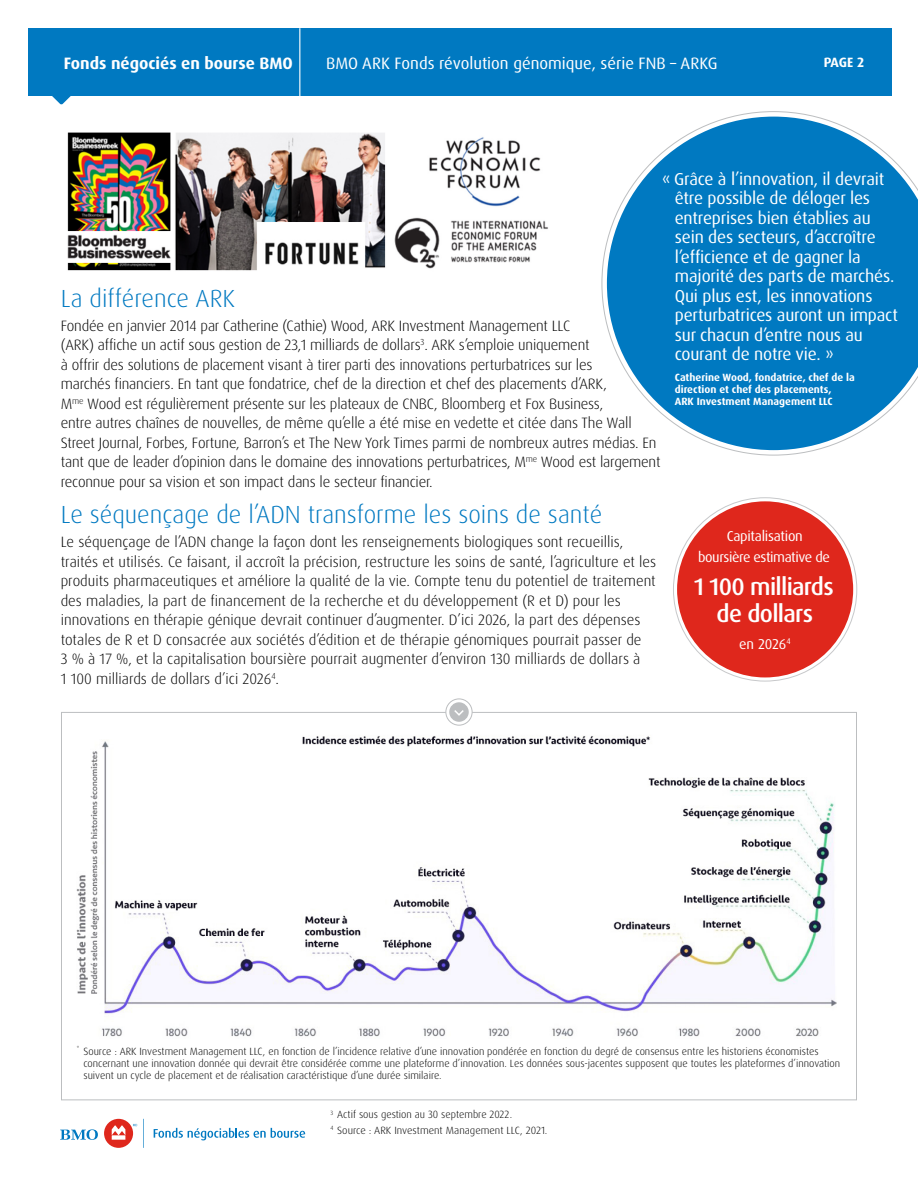
<style>
.page{position:relative;width:918px;height:1188px;background:#fff}
.page>*{position:absolute;margin:0;border:0;box-sizing:border-box;transform-origin:0 0}
.t1{font:300 24.75px "Dax Pro";color:#0079c1}
.t2{font:500 24px/27px "Dax Pro";letter-spacing:-.03em;color:#fff;text-align:center}
.t3{font:17.25px/19.5px "Dax Pro";letter-spacing:-.01em;color:#fff}
.t4{font:16.5px "Dax Pro";color:#fff}
.t5{font:700 16.5px "Dax Pro";color:#fff}
.t6{font:300 15px/19.5px "Dax Pro";letter-spacing:-.015em;color:#000}
.t7{font:14.25px/21px "Dax Pro";letter-spacing:-.03em;color:#fff;text-align:center}
.t8{font:700 13.5px "Dax Pro";color:#fff}
.footnote{font:300 10.5px/12px "Dax Pro";color:#000}
.t9{font:700 10.5px/12px "Dax Pro";color:#fff}
</style>
<div class="page">
<div style="left:28px;top:28px;width:864px;height:68px;background:#0079c1"></div>
<svg style="left:52px;top:96px;width:19px;height:9px"></svg>
<svg style="left:446px;top:699px;width:26px;height:26px"></svg>
<div style="left:446px;top:699px;width:26px;height:27px;border:1px solid #bcbec0;border-radius:50%"></div>
<div style="left:449px;top:702px;width:20px;height:20px;background:#bcbec0;border-radius:50%"></div>
<svg style="left:454px;top:710px;width:10px;height:6px"></svg>
<img style="left:67px;top:132px;width:481px;height:139px">
<svg style="left:607px;top:117px;width:311px;height:333px;fill:#0079c1"></svg>
<div style="left:677px;top:501px;width:176px;height:176px;background:#df271c;border-radius:50%"></div>
<img style="left:77px;top:736px;width:760px;height:301px">
<hr style="left:299px;top:28px;width:1px;height:68px;background:#fff">
<svg style="left:154px;top:1128px;width:151px;height:12px"></svg>
<svg style="left:60px;top:1129px;width:38px;height:11px"></svg>
<div style="left:104px;top:1119px;width:29px;height:29px;background:#df271c;border-radius:50%"></div>
<svg style="left:112px;top:1125px;width:13px;height:15px"></svg>
<svg style="left:143px;top:1119px;width:1px;height:29px"></svg>
<p class="t5" style="left:64px;top:52px;width:231px">Fonds négociés en bourse BMO</p>
<p class="t4" style="left:326px;top:52px;width:393px">BMO ARK Fonds révolution génomique, série FNB – ARKG</p>
<p class="t8" style="left:824px;top:54px;width:42px">PAGE 2</p>
<p class="t3" style="left:675px;top:169px;width:225px;text-indent:-13px">« Grâce à l’innovation, il devrait être possible de déloger les entreprises bien établies au sein des secteurs, d’accroître l’efficience et de gagner la majorité des parts de marchés.<br>Qui plus est, les innovations perturbatrices auront un impact sur chacun d’entre nous au courant de notre vie. »</p>
<p class="t9" style="left:675px;top:371px;width:182px">Catherine Wood, fondatrice, chef de la direction et chef des placements,<br>ARK Investment Management LLC</p>
<h2 class="t1" style="left:61px;top:282px;width:176px">La différence ARK</h2>
<p class="t6" style="left:61px;top:316px;width:601px">Fondée en janvier 2014 par Catherine (Cathie) Wood, ARK Investment Management LLC<br>(ARK) affiche un actif sous gestion de 23,1 milliards de dollars<sup>3</sup>. ARK s’emploie uniquement<br>à offrir des solutions de placement visant à tirer parti des innovations perturbatrices sur les<br>marchés financiers. En tant que fondatrice, chef de la direction et chef des placements d’ARK,<br>M<sup>me</sup> Wood est régulièrement présente sur les plateaux de CNBC, Bloomberg et Fox Business,<br>entre autres chaînes de nouvelles, de même qu’elle a été mise en vedette et citée dans The Wall Street Journal, Forbes, Fortune, Barron’s et The New York Times parmi de nombreux autres médias. En tant que de leader d’opinion dans le domaine des innovations perturbatrices, M<sup>me</sup> Wood est largement reconnue pour sa vision et son impact dans le secteur financier.</p>
<h2 class="t1" style="left:61px;top:499px;width:543px">Le séquençage de l’ADN transforme les soins de santé</h2>
<p class="t6" style="left:61px;top:532px;width:597px">Le séquençage de l’ADN change la façon dont les renseignements biologiques sont recueillis, traités et utilisés. Ce faisant, il accroît la précision, restructure les soins de santé, l’agriculture et les produits pharmaceutiques et améliore la qualité de la vie. Compte tenu du potentiel de traitement des maladies, la part de financement de la recherche et du développement (R et D) pour les innovations en thérapie génique devrait continuer d’augmenter. D’ici 2026, la part des dépenses totales de R et D consacrée aux sociétés d’édition et de thérapie génomiques pourrait passer de<br>3 % à 17 %, et la capitalisation boursière pourrait augmenter d’environ 130 milliards de dollars à<br>1 100 milliards de dollars d’ici 2026<sup>4</sup>.</p>
<p class="t7" style="left:698px;top:526px;width:133px">Capitalisation boursière estimative de</p>
<p class="t2" style="left:694px;top:574px;width:141px">1 100 milliards de dollars</p>
<p class="t7" style="left:739px;top:633px;width:53px">en 2026<sup>4</sup></p>
<p class="footnote" style="left:83px;top:1045px;width:758px;text-indent:-7px"><sup>*</sup> Source : ARK Investment Management LLC, en fonction de l’incidence relative d’une innovation pondérée en fonction du degré de consensus entre les historiens économistes concernant une innovation donnée qui devrait être considérée comme une plateforme d’innovation. Les données sous-jacentes supposent que toutes les plateformes d’innovation suivent un cycle de placement et de réalisation caractéristique d’une durée similaire.</p>
<p class="footnote" style="left:330px;top:1109px;width:183px"><sup>3</sup> Actif sous gestion au 30 septembre 2022.</p>
<p class="footnote" style="left:330px;top:1124px;width:218px"><sup>4</sup> Source : ARK Investment Management LLC, 2021.</p>
</div>
